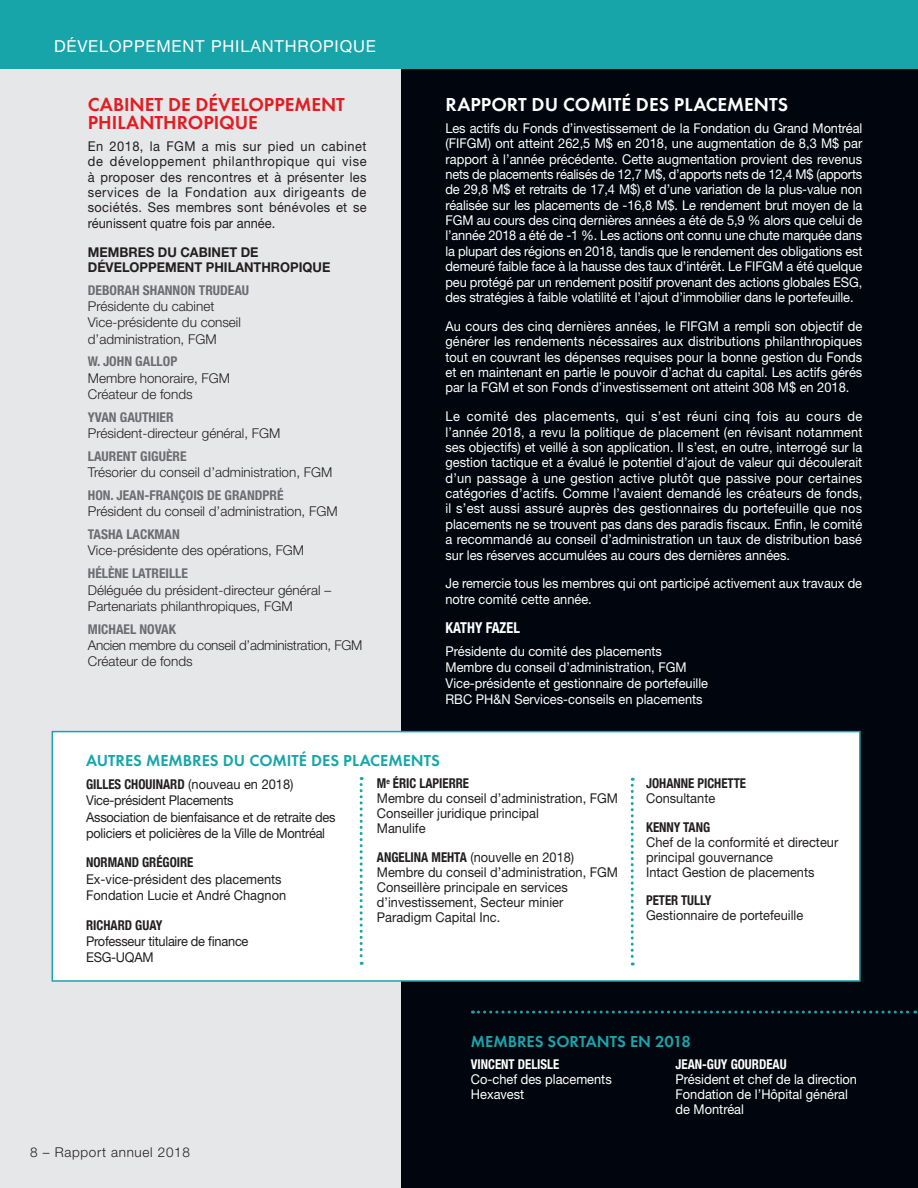
<style>
.page{position:relative;width:918px;height:1188px;background:#fff}
.page>*{position:absolute;margin:0;border:0;box-sizing:border-box;transform-origin:0 0}
.Sous-Titre_Rouge{font:600 19.5px/18px "Futura";color:#e51b21}
.Sous-Titre_Rouge-2{font:600 19.5px "Futura";color:#fff}
.Sous-Titre_Rouge-3{font:600 16.5px "Futura";color:#18a5aa}
.t1{font:16.5px "Helvetica Neue LT Std";letter-spacing:.05em;color:#fff}
.texte_régulier{font:700 condensed 15px "Helvetica Neue";color:#fff;scale:.95 1}
.texte_régulier-2{font:13.5px/15.3px "Helvetica Neue LT Std";color:#fff;scale:.95 1}
.texte_régulier-3{font:13.5px/15px "Helvetica Neue LT Std";color:#231f20;scale:.95 1}
.t2{font:300 13.5px/16.2px "Helvetica Neue LT Std";color:#231f20}
.texte_régulier-4{font:13.5px/16.2px "Helvetica Neue LT Std";letter-spacing:-.02em;color:#231f20;scale:.95 1}
.t3{font:300 13.5px/16.2px "Helvetica Neue LT Std";letter-spacing:-.02em;color:#231f20}
.texte_régulier-5{font:700 13.5px/15.3px "Helvetica Neue LT Std";color:#231f20;scale:.95 1}
.texte_régulier-6{font:700 condensed 13.5px "Helvetica Neue";color:#fff;scale:.95 1}
.texte_régulier-7{font:700 condensed 13.5px/15px "Helvetica Neue";color:#231f20;scale:.95 1}
.t4{font:300 13.5px "Helvetica Neue LT Std";letter-spacing:.05em;color:#231f20}
.s1{font-weight:700;font-stretch:condensed;color:#6c6d70}
.s2{font-family:"Helvetica Neue";font-weight:700;font-stretch:condensed}
.s3{font-family:"Helvetica Neue LT Std";font-weight:400;font-stretch:normal}
</style>
<div class="page">
<div style="left:0;top:68px;width:458px;height:1120px;background:#e6e7e9"></div>
<div style="left:402px;top:0;width:516px;height:1188px;background:#01060e"></div>
<div style="left:0;top:0;width:918px;height:68px;background:#18a5aa"></div>
<svg style="left:472px;top:1011px;width:444px;height:3px"></svg>
<div style="left:52px;top:731px;width:809px;height:251px;background:#fff;border:2px solid #18a5aa"></div>
<svg style="left:360px;top:777px;width:3px;height:188px"></svg>
<svg style="left:631px;top:778px;width:3px;height:188px"></svg>
<p class="t1" style="left:54px;top:37px;width:323px">DÉVELOPPEMENT PHILANTHROPIQUE</p>
<p class="Sous-Titre_Rouge" style="left:88px;top:95px;width:259px">CABINET DE DÉVELOPPEMENT<br>PHILANTHROPIQUE</p>
<p class="texte_régulier-3" style="left:88px;top:138px;width:295px;text-align:justify">En 2018, la FGM a mis sur pied un cabinet de développement philanthropique qui vise à proposer des rencontres et à présenter les services de la Fondation aux dirigeants de sociétés. Ses membres sont bénévoles et se réunissent quatre fois par année.</p>
<p class="texte_régulier-5" style="left:88px;top:244px;width:257px">MEMBRES DU CABINET DE<br>DÉVELOPPEMENT PHILANTHROPIQUE</p>
<p class="t2" style="left:88px;top:282px;width:163px"><span class="s1">DEBORAH SHANNON TRUDEAU<br></span>Présidente du cabinet<br>Vice-présidente du conseil d’administration, FGM</p>
<p class="t2" style="left:88px;top:353px;width:144px"><span class="s1">W. JOHN GALLOP<br></span>Membre honoraire, FGM<br>Créateur de fonds</p>
<p class="t2" style="left:88px;top:409px;width:194px"><span class="s1">YVAN GAUTHIER<br></span>Président-directeur général, FGM</p>
<p class="t2" style="left:88px;top:448px;width:246px"><span class="s1">LAURENT GIGUÈRE<br></span>Trésorier du conseil d’administration, FGM</p>
<p class="t2" style="left:88px;top:487px;width:251px"><span class="s1">HON. JEAN-FRANÇOIS DE GRANDPRÉ<br></span>Président du conseil d’administration, FGM</p>
<p class="t2" style="left:88px;top:526px;width:218px"><span class="s1">TASHA LACKMAN<br></span>Vice-présidente des opérations, FGM</p>
<p class="t2" style="left:88px;top:565px;width:245px"><span class="s1">HÉLÈNE LATREILLE<br></span>Déléguée du président-directeur général –<br>Partenariats philanthropiques, FGM</p>
<p class="t3" style="left:88px;top:621px;width:276px"><span class="s1">MICHAEL NOVAK<br></span>Ancien membre du conseil d’administration, FGM<br>Créateur de fonds</p>
<p class="Sous-Titre_Rouge-2" style="left:446px;top:93px;width:344px">RAPPORT DU COMITÉ DES PLACEMENTS</p>
<p class="texte_régulier-2" style="left:446px;top:120px;width:440px;text-align:justify">Les actifs du Fonds d’investissement de la Fondation du Grand Montréal (FIFGM) ont atteint 262,5 M$ en 2018, une augmentation de 8,3 M$ par rapport à l’année précédente. Cette augmentation provient des revenus nets de placements réalisés de 12,7 M$, d’apports nets de 12,4 M$ (apports de 29,8 M$ et retraits de 17,4 M$) et d’une variation de la plus-value non réalisée sur les placements de -16,8 M$. Le rendement brut moyen de la FGM au cours des cinq dernières années a été de 5,9 % alors que celui de l’année 2018 a été de -1 %. Les actions ont connu une chute marquée dans la plupart des régions en 2018, tandis que le rendement des obligations est demeuré faible face à la hausse des taux d’intérêt. Le FIFGM a été quelque peu protégé par un rendement positif provenant des actions globales ESG, des stratégies à faible volatilité et l’ajout d’immobilier dans le portefeuille.</p>
<p class="texte_régulier-2" style="left:446px;top:318px;width:440px;text-align:justify">Au cours des cinq dernières années, le FIFGM a rempli son objectif de générer les rendements nécessaires aux distributions philanthropiques tout en couvrant les dépenses requises pour la bonne gestion du Fonds et en maintenant en partie le pouvoir d’achat du capital. Les actifs gérés par la FGM et son Fonds d’investissement ont atteint 308 M$ en 2018.</p>
<p class="texte_régulier-2" style="left:446px;top:409px;width:441px;text-align:justify">Le comité des placements, qui s’est réuni cinq fois au cours de l’année 2018, a revu la politique de placement (en révisant notamment ses objectifs) et veillé à son application. Il s’est, en outre, interrogé sur la gestion tactique et a évalué le potentiel d’ajout de valeur qui découlerait d’un passage à une gestion active plutôt que passive pour certaines catégories d’actifs. Comme l’avaient demandé les créateurs de fonds, il s’est aussi assuré auprès des gestionnaires du portefeuille que nos placements ne se trouvent pas dans des paradis fiscaux. Enfin, le comité a recommandé au conseil d’administration un taux de distribution basé sur les réserves accumulées au cours des dernières années.</p>
<p class="texte_régulier-2" style="left:446px;top:576px;width:440px">Je remercie tous les membres qui ont participé activement aux travaux de notre comité cette année.</p>
<p class="texte_régulier" style="left:446px;top:615px;width:80px">KATHY FAZEL</p>
<p class="texte_régulier-2" style="left:446px;top:643px;width:278px;line-height:16.2px">Présidente du comité des placements Membre du conseil d’administration, FGM Vice-présidente et gestionnaire de portefeuille RBC PH&amp;N Services-conseils en placements</p>
<p class="Sous-Titre_Rouge-3" style="left:86px;top:751px;width:355px">AUTRES MEMBRES DU COMITÉ DES PLACEMENTS</p>
<p class="texte_régulier-4" style="left:86px;top:776px;width:264px"><span class="s2">GILLES CHOUINARD</span> (nouveau en 2018)<br>Vice-président Placements<br>Association de bienfaisance et de retraite des policiers et policières de la Ville de Montréal</p>
<p class="texte_régulier-3" style="left:86px;top:854px;width:212px;line-height:16.2px"><span class="s2">NORMAND GRÉGOIRE<br></span>Ex-vice-président des placements<br>Fondation Lucie et André Chagnon</p>
<p class="texte_régulier-4" style="left:86px;top:916px;width:172px"><span class="s2">RICHARD GUAY<br></span>Professeur titulaire de finance<br>ESG-UQAM</p>
<p class="texte_régulier-3" style="left:377px;top:776px;width:255px"><span class="s2">M</span><sup>e</sup> <span class="s2">ÉRIC LAPIERRE<br></span>Membre du conseil d’administration, FGM<br>Conseiller juridique principal<br>Manulife</p>
<p class="texte_régulier-3" style="left:377px;top:849px;width:255px"><span class="s2">ANGELINA MEHTA</span> (nouvelle en 2018)<br>Membre du conseil d’administration, FGM Conseillère principale en services d’investissement, Secteur minier Paradigm Capital Inc.</p>
<p class="texte_régulier-7" style="left:646px;top:775px;width:107px">JOHANNE PICHETTE<br><span class="s3">Consultante</span></p>
<p class="texte_régulier-3" style="left:646px;top:819px;width:204px"><span class="s2">KENNY TANG<br></span>Chef de la conformité et directeur principal gouvernance<br>Intact Gestion de placements</p>
<p class="texte_régulier-3" style="left:646px;top:893px;width:167px"><span class="s2">PETER TULLY<br></span>Gestionnaire de portefeuille</p>
<p class="t4" style="left:30px;top:1144px;width:161px">8 – Rapport annuel 2018</p>
<p class="Sous-Titre_Rouge-3" style="left:471px;top:1032px;width:222px">MEMBRES SORTANTS EN 2018</p>
<p class="texte_régulier-6" style="left:471px;top:1053px;width:95px">VINCENT DELISLE</p>
<p class="texte_régulier-2" style="left:471px;top:1071px;width:150px">Co-chef des placements<br>Hexavest</p>
<p class="texte_régulier-6" style="left:676px;top:1053px;width:118px">JEAN-GUY GOURDEAU</p>
<p class="texte_régulier-2" style="left:676px;top:1071px;width:193px">Président et chef de la direction<br>Fondation de l’Hôpital général de Montréal</p>
</div>
